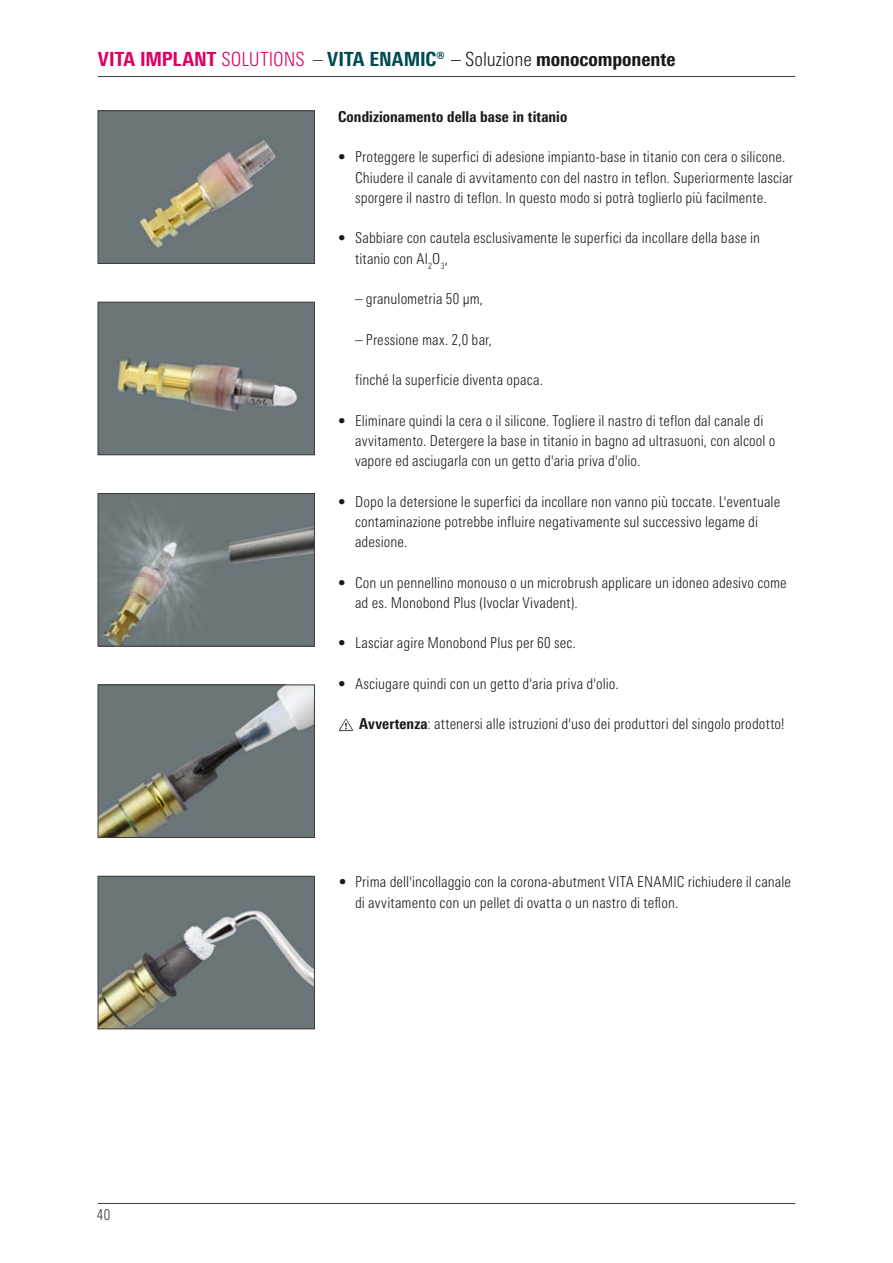
<style>
.page{position:relative;width:893px;height:1263px;background:#fff}
.page>*{position:absolute;margin:0;border:0;box-sizing:border-box;transform-origin:0 0}
.t1{font:800 condensed 19.5px "Univers Next Pro";letter-spacing:-.005em;color:#1a1a1a}
.t2{font:300 condensed 15px/20.2px "Univers Next Pro";letter-spacing:.005em;color:#1a1a1a}
.t3{font:800 condensed 15px "Univers Next Pro";letter-spacing:.005em;color:#1a1a1a}
.t4{font:300 condensed 15px "Univers Next Pro";color:#3b3b3a}
.s1{color:#dd0064}
.s2{font-weight:300;color:#dd0064}
.s3{font-weight:300;color:#3b3b3a}
.s4{color:#004b53}
.s5{font-weight:300}
.s6{font-weight:800}
.s7{font-family:"Univers LT"}
</style>
<div class="page">
<hr style="left:98px;top:1203px;width:697px;height:1px;background:#3b3b3a">
<hr style="left:98px;top:76px;width:697px;height:1px;background:#3b3b3a">
<img style="left:100px;top:113px;width:213px;height:149px">
<div style="left:98px;top:111px;width:217px;height:153px;border:1px solid #3b3b3a"></div>
<img style="left:100px;top:304px;width:213px;height:149px">
<div style="left:98px;top:302px;width:217px;height:153px;border:1px solid #3b3b3a"></div>
<img style="left:100px;top:495px;width:213px;height:149px">
<div style="left:98px;top:493px;width:217px;height:153px;border:1px solid #3b3b3a"></div>
<img style="left:100px;top:687px;width:213px;height:149px">
<div style="left:98px;top:685px;width:217px;height:153px;border:1px solid #3b3b3a"></div>
<img style="left:100px;top:878px;width:213px;height:149px">
<div style="left:98px;top:876px;width:217px;height:153px;border:1px solid #3b3b3a"></div>
<svg style="left:339px;top:719px;width:14px;height:12px"></svg>
<h1 class="t1" style="left:98px;top:47px;width:579px"><span class="s1">VITA IMPLANT</span> <span class="s2">SOLUTIONS</span> <span class="s3">–</span> <span class="s4">VITA ENAMIC®</span> <span class="s5">– Soluzione</span> monocomponente</h1>
<p class="t3" style="left:338px;top:107px;width:231px">Condizionamento della base in titanio</p>
<p class="t2" style="left:355px;top:147px;width:440px;text-indent:-17px">• Proteggere le superfici di adesione impianto-base in titanio con cera o silicone.<br>Chiudere il canale di avvitamento con del nastro in teflon. Superiormente lasciar sporgere il nastro di teflon. In questo modo si potrà toglierlo più facilmente.</p>
<p class="t2" style="left:355px;top:228px;width:407px;text-indent:-17px">• Sabbiare con cautela esclusivamente le superfici da incollare della base in titanio con Al<sub>2</sub>O<sub>3</sub>,</p>
<p class="t2" style="left:355px;top:289px;width:130px">– granulometria 50 μm,</p>
<p class="t2" style="left:355px;top:329px;width:139px">– Pressione max. 2,0 bar,</p>
<p class="t2" style="left:355px;top:370px;width:189px">finché la superficie diventa opaca.</p>
<p class="t2" style="left:355px;top:410px;width:422px;text-indent:-17px">• Eliminare quindi la cera o il silicone. Togliere il nastro di teflon dal canale di avvitamento. Detergere la base in titanio in bagno ad ultrasuoni, con alcool o vapore ed asciugarla con un getto d'aria priva d'olio.</p>
<p class="t2" style="left:355px;top:491px;width:427px;text-indent:-17px">• Dopo la detersione le superfici da incollare non vanno più toccate. L'eventuale contaminazione potrebbe influire negativamente sul successivo legame di adesione.</p>
<p class="t2" style="left:355px;top:572px;width:433px;text-indent:-17px">• Con un pennellino monouso o un microbrush applicare un idoneo adesivo come ad es. Monobond Plus (Ivoclar Vivadent).</p>
<p class="t2" style="left:338px;top:633px;width:239px">• Lasciar agire Monobond Plus per 60 sec.</p>
<p class="t2" style="left:338px;top:673px;width:282px">• Asciugare quindi con un getto d'aria priva d'olio.</p>
<p class="t2" style="left:359px;top:714px;width:427px"><span class="s6">Avvertenza</span>: attenersi alle istruzioni d'uso dei produttori del singolo prodotto!</p>
<p class="t4" style="left:97px;top:1206px;width:15px">40</p>
<p class="t2" style="left:355px;top:872px;width:438px;text-indent:-17px"><span class="s7">•</span> Prima dell'incollaggio con la corona-abutment VITA ENAMIC richiudere il canale di avvitamento con un pellet di ovatta o un nastro di teflon.</p>
</div>
